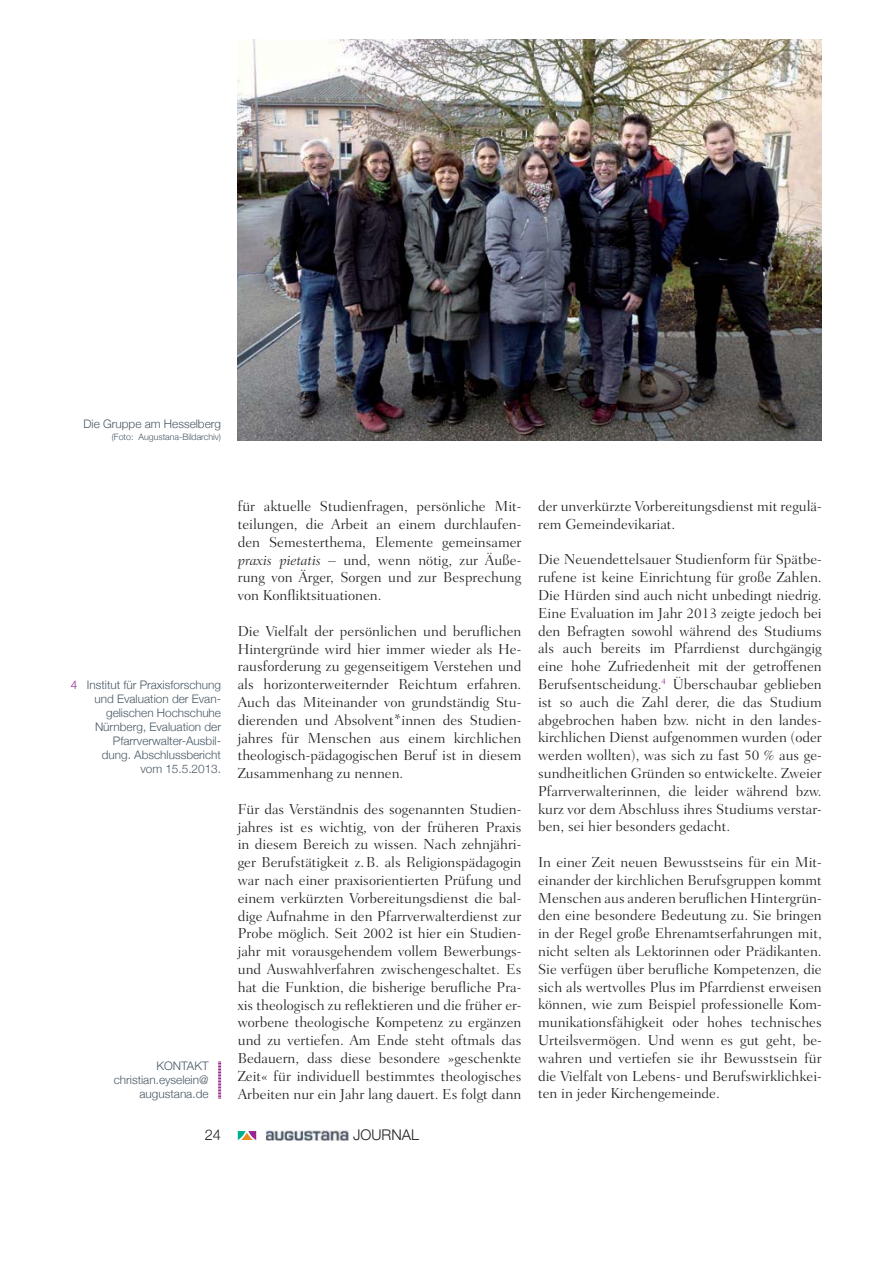
<style>
.page{position:relative;width:893px;height:1263px;background:#fff}
.page>*{position:absolute;margin:0;border:0;box-sizing:border-box;transform-origin:0 0}
.t1{font:300 14.7px/17.9px "Fairfield LT Std";color:#231f20;text-align:justify}
.t2{font:300 14.7px "Helvetica Neue";color:#231f20}
.t3{font:300 11.7px/14px "Helvetica Neue";color:#485865;text-align:right}
.t4{font:300 8.85px "Helvetica Neue";color:#485865}
.s1{color:#99258f}
.s2{font-style:italic}
</style>
<div class="page">
<svg style="left:238px;top:1131px;width:18px;height:9px"></svg>
<img style="left:266px;top:1131px;width:82px;height:9px">
<img style="left:238px;top:39px;width:584px;height:401px">
<svg style="left:218px;top:1062px;width:3px;height:37px"></svg>
<p class="t3" style="left:83px;top:417px;width:139px">Die Gruppe am Hesselberg</p>
<p class="t4" style="left:112px;top:431px;width:111px">(Foto: Augustana-Bildarchiv)</p>
<p class="t3" style="left:71px;top:678px;width:152px"><span class="s1">4</span> Institut für Praxisforschung und Evaluation der Evan&shy;gelischen Hochschuhe<br>Nürnberg, Evaluation der<br>Pfarrverwalter-Ausbil-<br>dung. Abschlussbericht<br>vom 15.5.2013.</p>
<p class="t3" style="left:114px;top:1059px;width:96px">KONTAKT christian.eyselein@ augustana.de</p>
<p class="t1" style="left:238px;top:498px;width:285px">für aktuelle Studienfragen, persönliche Mit&shy;teilungen, die Arbeit an einem durchlaufen&shy;den Semesterthema, Elemente gemeinsamer <span class="s2">praxis pietatis</span> – und, wenn nötig, zur Äuße&shy;rung von Ärger, Sorgen und zur Besprechung von Konfliktsituationen.</p>
<p class="t1" style="left:238px;top:623px;width:285px">Die Vielfalt der persönlichen und beruflichen Hintergründe wird hier immer wieder als He&shy;rausforderung zu gegenseitigem Verstehen und als horizonterweiternder Reichtum erfahren.<br>Auch das Miteinander von grundständig Stu&shy;dierenden und Absolvent*innen des Studien&shy;jahres für Menschen aus einem kirchlichen theologisch-pädagogischen Beruf ist in diesem Zusammenhang zu nennen.</p>
<p class="t1" style="left:238px;top:801px;width:285px">Für das Verständnis des sogenannten Studien&shy;jahres ist es wichtig, von der früheren Praxis in diesem Bereich zu wissen. Nach zehnjähri&shy;ger Berufstätigkeit z. B. als Religionspädagogin war nach einer praxisorientierten Prüfung und einem verkürzten Vorbereitungsdienst die bal&shy;dige Aufnahme in den Pfarrverwalterdienst zur Probe möglich. Seit 2002 ist hier ein Studien&shy;jahr mit vorausgehendem vollem Bewerbungs&shy;und Auswahlverfahren zwischengeschaltet. Es hat die Funktion, die bisherige berufliche Pra&shy;xis theologisch zu reflektieren und die früher er&shy;worbene theologische Kompetenz zu ergänzen und zu vertiefen. Am Ende steht oftmals das Bedauern, dass diese besondere »geschenkte Zeit« für individuell bestimmtes theologisches Arbeiten nur ein Jahr lang dauert. Es folgt dann</p>
<p class="t2" style="left:205px;top:1126px;width:18px">24</p>
<p class="t2" style="left:353px;top:1126px;width:67px">JOURNAL</p>
<p class="t1" style="left:538px;top:498px;width:285px">der unverkürzte Vorbereitungsdienst mit regulä&shy;rem Gemeindevikariat.</p>
<p class="t1" style="left:538px;top:552px;width:285px">Die Neuendettelsauer Studienform für Spätbe&shy;rufene ist keine Einrichtung für große Zahlen.<br>Die Hürden sind auch nicht unbedingt niedrig.<br>Eine Evaluation im Jahr 2013 zeigte jedoch bei den Befragten sowohl während des Studiums als auch bereits im Pfarrdienst durchgängig eine hohe Zufriedenheit mit der getroffenen Berufsentscheidung.<sup>4</sup> Überschaubar geblieben ist so auch die Zahl derer, die das Studium abgebrochen haben bzw. nicht in den landes&shy;kirchlichen Dienst aufgenommen wurden (oder werden wollten), was sich zu fast 50 % aus ge&shy;sundheitlichen Gründen so entwickelte. Zweier Pfarrverwalterinnen, die leider während bzw. kurz vor dem Abschluss ihres Studiums verstar&shy;ben, sei hier besonders gedacht.</p>
<p class="t1" style="left:538px;top:854px;width:285px">In einer Zeit neuen Bewusstseins für ein Mit&shy;ein ander der kirchlichen Berufsgruppen kommt Menschen aus anderen beruflichen Hintergrün&shy;den eine besondere Bedeutung zu. Sie bringen in der Regel große Ehrenamtserfahrungen mit, nicht selten als Lektorinnen oder Prädikanten.<br>Sie verfügen über berufliche Kompetenzen, die sich als wertvolles Plus im Pfarrdienst erweisen können, wie zum Beispiel professionelle Kom&shy;munikationsfähigkeit oder hohes technisches Urteilsvermögen. Und wenn es gut geht, be&shy;wahren und vertiefen sie ihr Bewusstsein für die Vielfalt von Lebens- und Berufswirklichkei&shy;ten in jeder Kirchengemeinde.</p>
</div>
